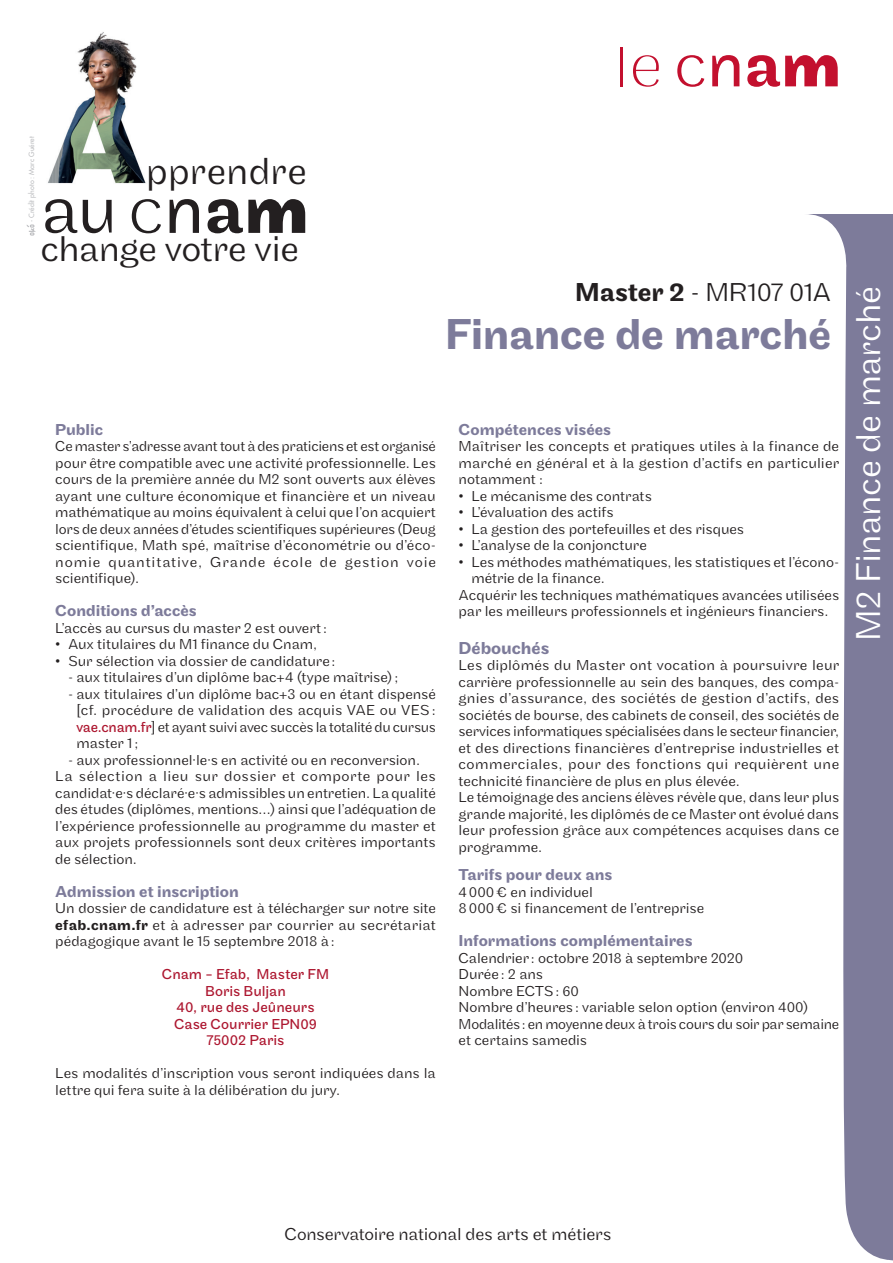
<style>
.page{position:relative;width:893px;height:1263px;background:#fff}
.page>*{position:absolute;margin:0;border:0;box-sizing:border-box;transform-origin:0 0}
.t1{font:300 71.4px "Maple";color:#231f20}
.t2{font:500 45px "Maple";letter-spacing:-.01em;color:#7d7b9a}
.t3{font:300 39.3px "Maple";letter-spacing:.005em;color:#231f20}
.t4{font:300 37.35px "Maple";letter-spacing:-.015em;color:#231f20}
.t5{font:300 36px "Maple";letter-spacing:-.015em;color:#fff}
.t6{font:300 27px "Maple";letter-spacing:-.015em;color:#231f20}
.t7{font:300 18px "Maple";letter-spacing:-.01em;color:#231f20}
.t8{font:500 18px "Maple";letter-spacing:-.005em;color:#7d7b9a}
.objectif{font:500 16.5px "Maple";color:#7d7b9a}
.Texte_courant{font:500 16.5px "Maple";color:#7d7b9a}
.Texte_courant-2{font:300 15px/16.5px "Maple";color:#231f20;text-align:justify}
.texte_à_puce{font:300 15px/16.5px "Maple";color:#231f20;text-align:justify}
.Texte_courant-3{font:15px "Maple";color:#ad1730}
.t9{font:500 7.05px "Futura Std";letter-spacing:.01em;color:#bcbdc0}
.s1{font-weight:500}
.s2{font-weight:400;color:#ad1730}
</style>
<div class="page">
<svg style="left:807px;top:214px;width:86px;height:1047px;fill:#7d7b9a"></svg>
<img style="left:48px;top:32px;width:98px;height:152px">
<svg style="left:132px;top:199px;width:29px;height:34px"></svg>
<svg style="left:170px;top:199px;width:29px;height:34px"></svg>
<svg style="left:208px;top:199px;width:97px;height:34px"></svg>
<svg style="left:633px;top:55px;width:26px;height:32px"></svg>
<hr style="left:621px;top:47px;width:2px;height:39px;background:#c3102e">
<svg style="left:677px;top:55px;width:27px;height:32px"></svg>
<svg style="left:712px;top:55px;width:27px;height:31px"></svg>
<svg style="left:747px;top:55px;width:91px;height:32px"></svg>
<svg style="left:27px;top:224px;width:9px;height:12px"></svg>
<p class="t9" style="left:27px;top:222px;width:87px;rotate:-90deg">- Crédit photo : Marc Guéret</p>
<p class="t1" style="left:40px;top:168px;width:79px">au</p>
<p class="t3" style="left:146px;top:148px;width:163px">pprendre</p>
<p class="t4" style="left:40px;top:228px;width:260px">change votre vie</p>
<p class="t6" style="left:575px;top:277px;width:258px"><span class="s1">Master 2</span> - MR107 01A</p>
<p class="t2" style="left:445px;top:308px;width:388px">Finance de marché</p>
<p class="Texte_courant" style="left:55px;top:420px;width:49px">Public</p>
<p class="Texte_courant-2" style="left:55px;top:438px;width:382px">Ce master s’adresse avant tout à des praticiens et est organisé pour être compatible avec une activité professionnelle. Les cours de la première année du M2 sont ouverts aux élèves ayant une culture économique et financière et un niveau mathématique au moins équivalent à celui que l’on acquiert lors de deux années d’études scientifiques supérieures (Deug scientifique, Math spé, maîtrise d’économétrie ou d’éco&shy;nomie quantitative, Grande école de gestion voie scientifique).</p>
<p class="Texte_courant" style="left:55px;top:601px;width:143px">Conditions d’accès</p>
<p class="Texte_courant-2" style="left:55px;top:620px;width:273px">L’accès au cursus du master 2 est ouvert:</p>
<p class="Texte_courant-2" style="left:55px;top:636px;width:263px">• Aux titulaires du M1 finance du Cnam,</p>
<p class="Texte_courant-2" style="left:55px;top:653px;width:282px">• Sur sélection via dossier de candidature :</p>
<p class="texte_à_puce" style="left:68px;top:669px;width:332px">- aux titulaires d’un diplôme bac+4 (type maîtrise);</p>
<p class="texte_à_puce" style="left:76px;top:686px;width:361px;text-indent:-8px">- aux titulaires d’un diplôme bac+3 ou en étant dispensé [cf. procédure de validation des acquis VAE ou VES: <span class="s2">vae.cnam.fr</span>] et ayant suivi avec succès la totalité du cursus master 1;</p>
<p class="texte_à_puce" style="left:68px;top:752px;width:353px">- aux professionnel·le·s en activité ou en reconversion.</p>
<p class="texte_à_puce" style="left:55px;top:768px;width:382px">La sélection a lieu sur dossier et comporte pour les candidat·e·s déclaré·e·s admissibles un entretien. La qualité des études (diplômes, mentions…) ainsi que l’adéquation de l’expérience professionnelle au programme du master et aux projets professionnels sont deux critères importants de sélection.</p>
<p class="Texte_courant" style="left:55px;top:882px;width:185px">Admission et inscription</p>
<p class="Texte_courant-2" style="left:55px;top:900px;width:382px">Un dossier de candidature est à télécharger sur notre site <span class="s1">efab.cnam.fr</span> et à adresser par courrier au secrétariat pédagogique avant le 15 septembre 2018 à:</p>
<p class="Texte_courant-3" style="left:162px;top:966px;width:169px">Cnam - Efab, Master FM</p>
<p class="Texte_courant-3" style="left:205px;top:982px;width:82px">Boris Buljan</p>
<p class="Texte_courant-3" style="left:177px;top:999px;width:139px">40, rue des Jeûneurs</p>
<p class="Texte_courant-3" style="left:174px;top:1015px;width:145px">Case Courrier EPN09</p>
<p class="Texte_courant-3" style="left:207px;top:1032px;width:79px">75002 Paris</p>
<p class="Texte_courant-2" style="left:55px;top:1065px;width:382px">Les modalités d’inscription vous seront indiquées dans la lettre qui fera suite à la délibération du jury.</p>
<p class="objectif" style="left:459px;top:420px;width:154px">Compétences visées</p>
<p class="texte_à_puce" style="left:459px;top:438px;width:382px">Maîtriser les concepts et pratiques utiles à la finance de marché en général et à la gestion d’actifs en particulier notamment :</p>
<p class="Texte_courant-2" style="left:459px;top:488px;width:195px">• Le mécanisme des contrats</p>
<p class="Texte_courant-2" style="left:459px;top:504px;width:156px">• L’évaluation des actifs</p>
<p class="Texte_courant-2" style="left:459px;top:521px;width:287px">• La gestion des portefeuilles et des risques</p>
<p class="Texte_courant-2" style="left:459px;top:537px;width:190px">• L’analyse de la conjoncture</p>
<p class="Texte_courant-2" style="left:471px;top:554px;width:369px;text-indent:-13px">• Les méthodes mathématiques, les statistiques et l’écono&shy;métrie de la finance.</p>
<p class="texte_à_puce" style="left:459px;top:587px;width:382px">Acquérir les techniques mathématiques avancées utilisées par les meilleurs professionnels et ingénieurs financiers.</p>
<p class="t8" style="left:459px;top:637px;width:92px">Débouchés</p>
<p class="Texte_courant-2" style="left:459px;top:657px;width:382px">Les diplômés du Master ont vocation à poursuivre leur carrière professionnelle au sein des banques, des compa&shy;gnies d’assurance, des sociétés de gestion d’actifs, des sociétés de bourse, des cabinets de conseil, des sociétés de services informatiques spécialisées dans le secteur financier, et des directions financières d’entreprise industrielles et commerciales, pour des fonctions qui requièrent une technicité financière de plus en plus élevée.</p>
<p class="Texte_courant-2" style="left:459px;top:789px;width:382px">Le témoignage des anciens élèves révèle que, dans leur plus grande majorité, les diplômés de ce Master ont évolué dans leur profession grâce aux compétences acquises dans ce programme.</p>
<p class="objectif" style="left:459px;top:865px;width:155px">Tarifs pour deux ans</p>
<p class="Texte_courant-2" style="left:459px;top:884px;width:136px">4000€ en individuel</p>
<p class="Texte_courant-2" style="left:459px;top:900px;width:247px">8000€ si financement de l’entreprise</p>
<p class="objectif" style="left:459px;top:931px;width:235px">Informations complémentaires</p>
<p class="Texte_courant-2" style="left:459px;top:950px;width:286px">Calendrier : octobre 2018 à septembre 2020</p>
<p class="Texte_courant-2" style="left:459px;top:966px;width:86px">Durée : 2 ans</p>
<p class="Texte_courant-2" style="left:459px;top:983px;width:122px">Nombre ECTS: 60</p>
<p class="Texte_courant-2" style="left:459px;top:999px;width:351px">Nombre d’heures : variable selon option (environ 400)</p>
<p class="Texte_courant-2" style="left:459px;top:1016px;width:382px">Modalités: en moyenne deux à trois cours du soir par semaine et certains samedis</p>
<p class="t5" style="left:848px;top:641px;width:356px;rotate:-90deg">M2 Finance de marché</p>
<p class="t7" style="left:284px;top:1224px;width:329px">Conservatoire national des arts et métiers</p>
</div>
